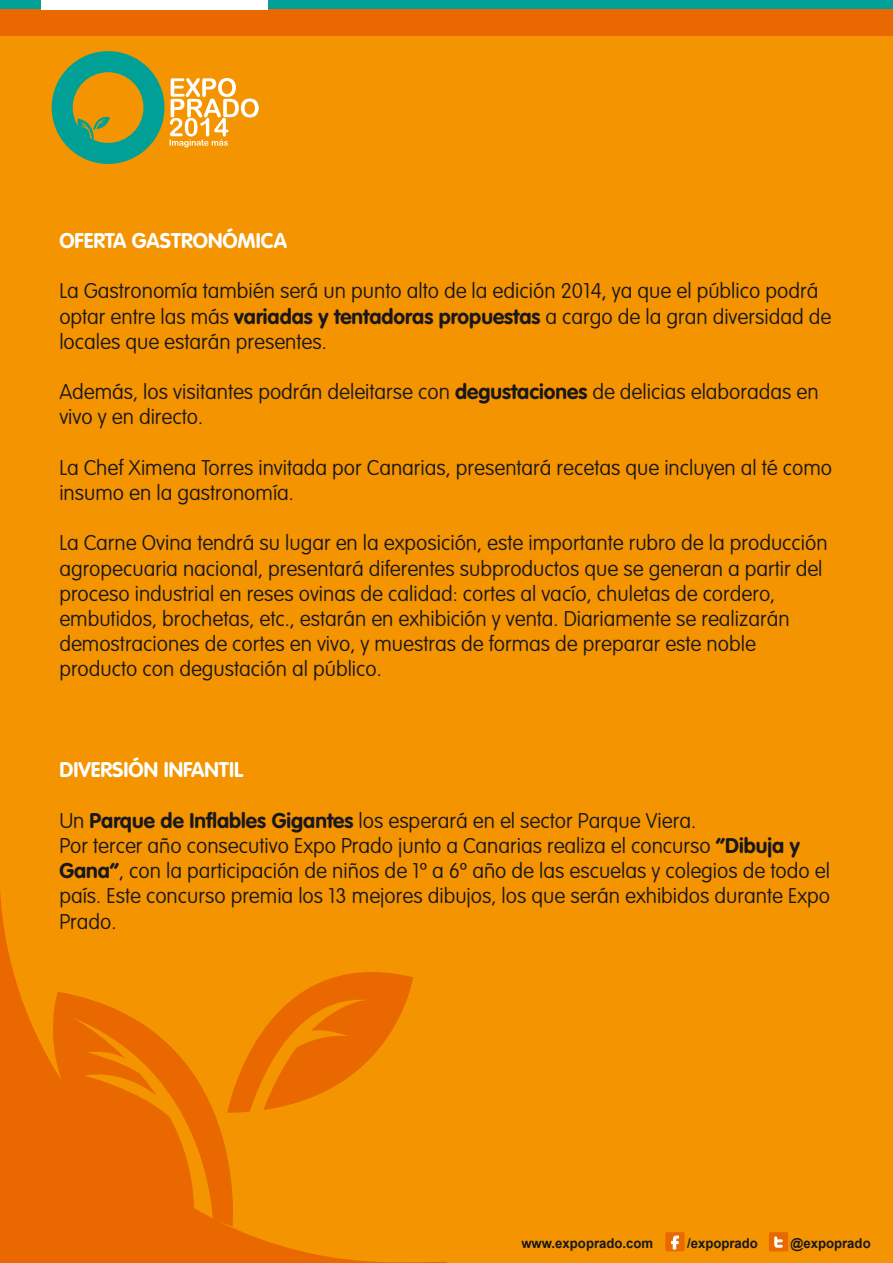
<style>
.page{position:relative;width:893px;height:1263px;background:#f39400}
.page>*{position:absolute;margin:0;border:0;box-sizing:border-box;transform-origin:0 0}
.t1{font:100 21px/25.2px "VAG Rounded Std";color:#1a171c}
.t2{font:700 21px "VAG Rounded Std";color:#fff}
.t3{font:700 13.5px "Arial";color:#1a171c}
.s1{font-weight:700}
</style>
<div class="page">
<div style="left:0;top:0;width:893px;height:36px;background:#ea6800"></div>
<div style="left:0;top:0;width:893px;height:9px;background:#00a096"></div>
<div style="left:41px;top:0;width:227px;height:9px;background:#fff"></div>
<svg style="left:52px;top:51px;width:112px;height:113px"></svg>
<svg style="left:170px;top:78px;width:89px;height:69px"></svg>
<svg style="left:0;top:892px;width:446px;height:371px"></svg>
<div style="left:665px;top:1232px;width:20px;height:19px;background:#ea6800;border-radius:2px"></div>
<svg style="left:671px;top:1235px;width:8px;height:14px"></svg>
<div style="left:769px;top:1232px;width:19px;height:19px;background:#ea6800;border-radius:2px"></div>
<svg style="left:774px;top:1236px;width:9px;height:12px"></svg>
<p class="t2" style="left:59px;top:228px;width:229px">OFERTA GASTRONÓMICA</p>
<p class="t1" style="left:59px;top:279px;width:773px">La Gastronomía también será un punto alto de la edición 2014, ya que el público podrá optar entre las más <span class="s1">variadas y tentadoras propuestas</span> a cargo de la gran diversidad de locales que estarán presentes.</p>
<p class="t1" style="left:59px;top:380px;width:761px">Además, los visitantes podrán deleitarse con <span class="s1">degustaciones</span> de delicias elaboradas en vivo y en directo.</p>
<p class="t1" style="left:59px;top:456px;width:774px">La Chef Ximena Torres invitada por Canarias, presentará recetas que incluyen al té como insumo en la gastronomía.</p>
<p class="t1" style="left:59px;top:531px;width:770px">La Carne Ovina tendrá su lugar en la exposición, este importante rubro de la producción agropecuaria nacional, presentará diferentes subproductos que se generan a partir del proceso industrial en reses ovinas de calidad: cortes al vacío, chuletas de cordero, embutidos, brochetas, etc., estarán en exhibición y venta. Diariamente se realizarán demostraciones de cortes en vivo, y muestras de formas de preparar este noble producto con degustación al público.</p>
<p class="t2" style="left:59px;top:757px;width:185px">DIVERSIÓN INFANTIL</p>
<p class="t1" style="left:59px;top:808px;width:772px">Un <span class="s1">Parque de Inflables Gigantes</span> los esperará en el sector Parque Viera.<br>Por tercer año consecutivo Expo Prado junto a Canarias realiza el concurso <span class="s1">“Dibuja y Gana”</span>, con la participación de niños de 1º a 6º año de las escuelas y colegios de todo el país. Este concurso premia los 13 mejores dibujos, los que serán exhibidos durante Expo Prado.</p>
<p class="t3" style="left:521px;top:1234px;width:133px">www.expoprado.com</p>
<p class="t3" style="left:687px;top:1234px;width:72px">/expoprado</p>
<p class="t3" style="left:791px;top:1234px;width:82px">@expoprado</p>
</div>
